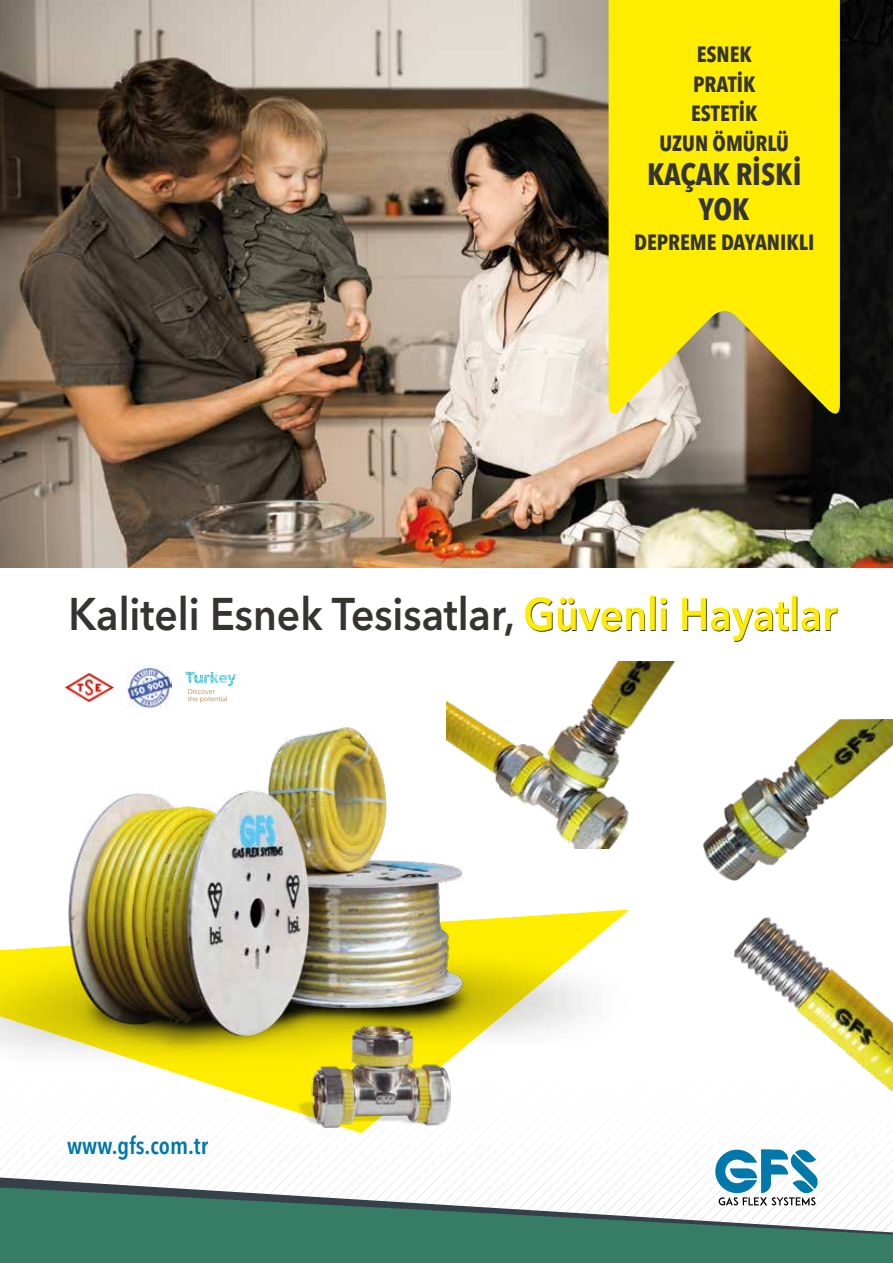
<style>
.page{position:relative;width:893px;height:1263px;background:#fff}
.page>*{position:absolute;margin:0;border:0;box-sizing:border-box;transform-origin:0 0}
.t1{font:600 45.45px "Avenir Next LT Pro";color:#353430;scale:.9 1}
.t2{font:700 condensed 30.6px/34.8px "Avenir Next LT Pro";color:#353430;text-align:center}
.t3{font:600 condensed 23.85px "Avenir Next LT Pro";color:#0078a9}
.t4{font:700 condensed 21.9px/29.4px "Avenir Next LT Pro";color:#353430;text-align:center}
.s1{color:#ffed00}
</style>
<div class="page">
<svg style="left:0;top:1146px;width:106px;height:31px"></svg>
<svg style="left:0;top:1177px;width:715px;height:10px"></svg>
<svg style="left:0;top:1187px;width:715px;height:76px;fill:#377d66"></svg>
<svg style="left:715px;top:1144px;width:178px;height:119px"></svg>
<img style="left:447px;top:661px;width:228px;height:66px">
<img style="left:0;top:710px;width:630px;height:397px">
<img style="left:0;top:0;width:893px;height:568px">
<svg style="left:609px;top:0;width:231px;height:422px;fill:#ffed00"></svg>
<svg style="left:526px;top:597px;width:311px;height:45px"></svg>
<img style="left:279px;top:1008px;width:198px;height:146px">
<img style="left:703px;top:719px;width:190px;height:162px">
<img style="left:734px;top:916px;width:159px;height:177px">
<img style="left:128px;top:665px;width:43px;height:44px">
<img style="left:66px;top:673px;width:48px;height:28px">
<svg style="left:185px;top:672px;width:51px;height:31px"></svg>
<p class="t4" style="left:659px;top:40px;width:131px">ESNEK<br>PRATİK<br>ESTETİK<br>UZUN ÖMÜRLÜ</p>
<h2 class="t2" style="left:647px;top:157px;width:156px">KAÇAK RİSKİ<br>YOK</h2>
<p class="t4" style="left:634px;top:227px;width:182px">DEPREME DAYANIKLI</p>
<h1 class="t1" style="left:69px;top:587px;width:855px">Kaliteli Esnek Tesisatlar, <span class="s1">Güvenli Hayatlar</span></h1>
<p class="t3" style="left:67px;top:1131px;width:142px">www.gfs.com.tr</p>
</div>
